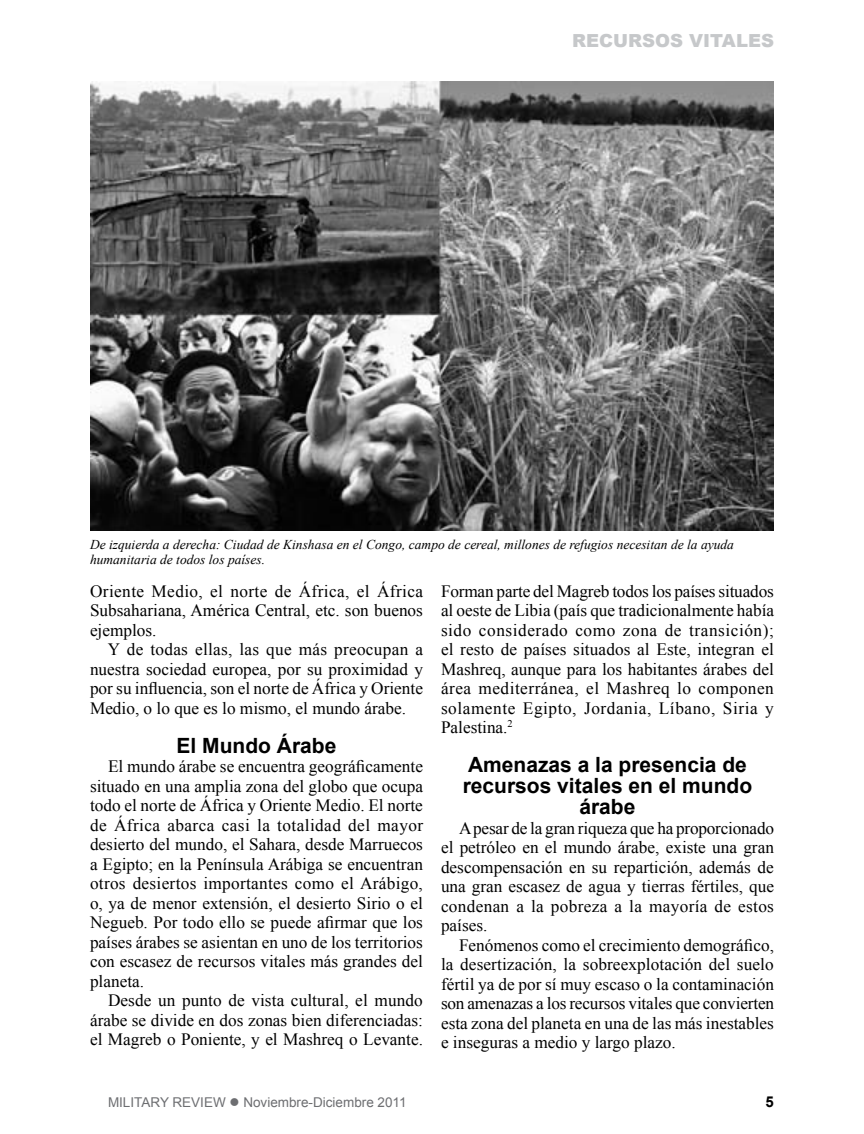
<style>
.page{position:relative;width:864px;height:1134px;background:#fff}
.page>*{position:absolute;margin:0;border:0;box-sizing:border-box;transform-origin:0 0}
.t1{font:700 21px/21px "Arial";color:#000;text-align:center}
.t2{font:900 18px "Arial";color:#c6c8ca}
.t3{font:17.25px/19.5px "Times New Roman";color:#000;text-align:justify}
.t4{font:700 15px "Arial";color:#000}
.t5{font:italic 13.5px/14.2px "Times New Roman";color:#000}
.t6{font:13.5px "Arial";color:#6d6e71}
</style>
<div class="page">
<img style="left:90px;top:81px;width:684px;height:450px">
<p class="t2" style="left:572px;top:27px;width:203px">RECURSOS VITALES</p>
<p class="t5" style="left:90px;top:537px;width:646px">De izquierda a derecha: Ciudad de Kinshasa en el Congo, campo de cereal, millones de refugios necesitan de la ayuda humanitaria de todos los países.</p>
<p class="t3" style="left:90px;top:581px;width:335px">Oriente Medio, el norte de África, el África Subsahariana, América Central, etc. son buenos ejemplos.</p>
<p class="t3" style="left:90px;top:640px;width:335px;text-indent:18px">Y de todas ellas, las que más preocupan a nuestra sociedad europea, por su proximidad y por su influencia, son el norte de África y Oriente Medio, o lo que es lo mismo, el mundo árabe.</p>
<p class="t1" style="left:177px;top:736px;width:161px">El Mundo Árabe</p>
<p class="t3" style="left:90px;top:757px;width:335px;text-indent:18px">El mundo árabe se encuentra geográficamente situado en una amplia zona del globo que ocupa todo el norte de África y Oriente Medio. El norte de África abarca casi la totalidad del mayor desierto del mundo, el Sahara, desde Marruecos a Egipto; en la Península Arábiga se encuentran otros desiertos importantes como el Arábigo, o, ya de menor extensión, el desierto Sirio o el Negueb. Por todo ello se puede afirmar que los países árabes se asientan en uno de los territorios con escasez de recursos vitales más grandes del planeta.</p>
<p class="t3" style="left:90px;top:991px;width:335px;text-indent:18px">Desde un punto de vista cultural, el mundo árabe se divide en dos zonas bien diferenciadas: el Magreb o Poniente, y el Mashreq o Levante.</p>
<p class="t3" style="left:441px;top:581px;width:335px">Forman parte del Magreb todos los países situados al oeste de Libia (país que tradicionalmente había sido considerado como zona de transición); el resto de países situados al Este, integran el Mashreq, aunque para los habitantes árabes del área mediterránea, el Mashreq lo componen solamente Egipto, Jordania, Líbano, Siria y Palestina.<sup>2</sup></p>
<p class="t1" style="left:463px;top:755px;width:291px">Amenazas a la presencia de recursos vitales en el mundo árabe</p>
<p class="t3" style="left:441px;top:818px;width:335px;text-indent:18px">A pesar de la gran riqueza que ha proporcionado el petróleo en el mundo árabe, existe una gran descompensación en su repartición, además de una gran escasez de agua y tierras fértiles, que condenan a la pobreza a la mayoría de estos países.</p>
<p class="t3" style="left:441px;top:935px;width:335px;text-indent:18px">Fenómenos como el crecimiento demográfico, la desertización, la sobreexplotación del suelo fértil ya de por sí muy escaso o la contaminación son amenazas a los recursos vitales que convierten esta zona del planeta en una de las más inestables e inseguras a medio y largo plazo.</p>
<p class="t6" style="left:108px;top:1093px;width:300px">MILITARY REVIEW ● Noviembre-Diciembre 2011</p>
<p class="t4" style="left:766px;top:1092px;width:10px">5</p>
</div>
